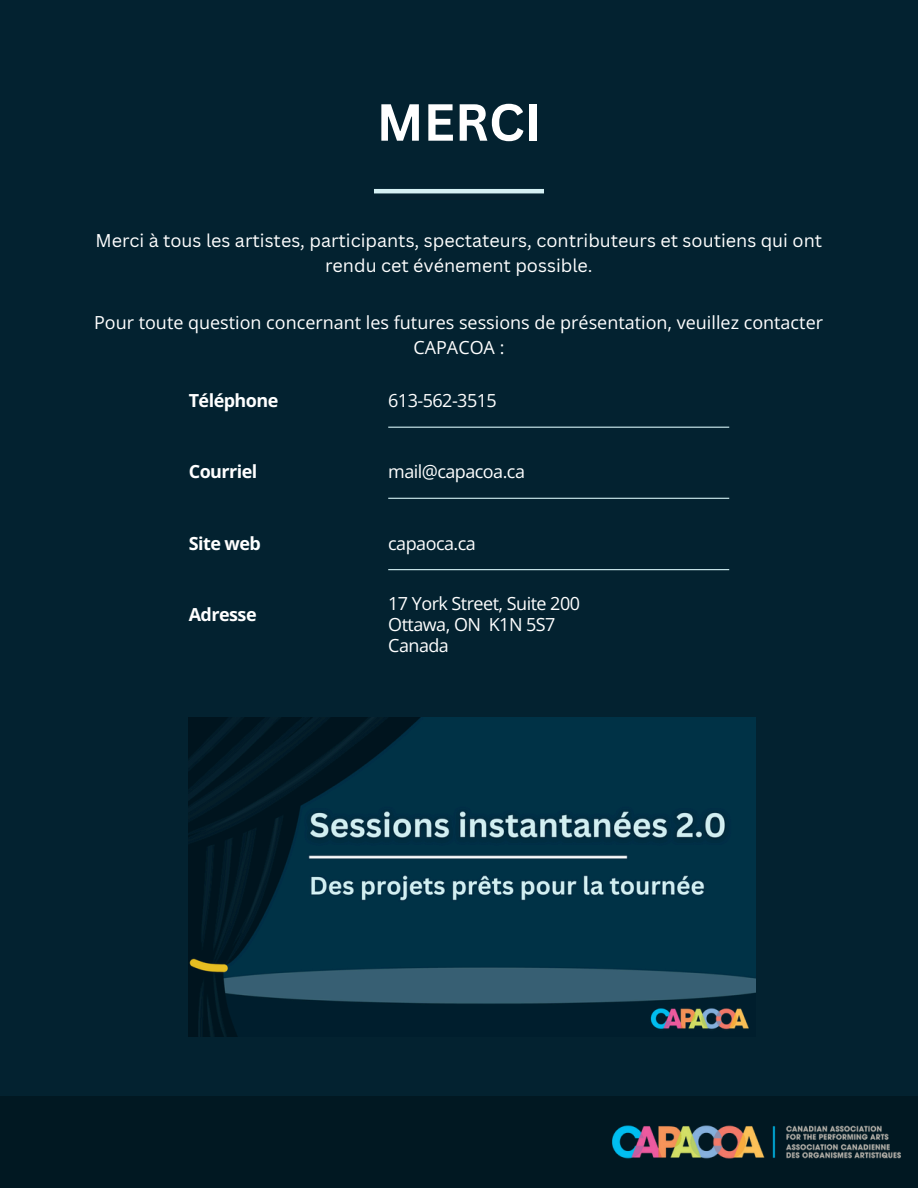
<style>
.page{position:relative;width:918px;height:1188px;background:#032230}
.page>*{position:absolute;margin:0;border:0;box-sizing:border-box;transform-origin:0 0}
.t1{font:700 51px "Canva Sans";color:#fff}
.t2{font:18px/24.8px "Canva Sans";color:#fff;text-align:center}
.t3{font:18px/24.8px "Open Sans";color:#fff;text-align:center}
.t4{font:18px "Open Sans";letter-spacing:-.03em;color:#fff}
.t5{font:700 18px "Open Sans";letter-spacing:-.03em;color:#fff}
</style>
<div class="page">
<div style="left:0;top:1096px;width:918px;height:92px;background:#011822"></div>
<hr style="left:374px;top:189px;width:170px;height:4px;background:#d4f1f4">
<img style="left:612px;top:1125px;width:289px;height:34px">
<hr style="left:388px;top:427px;width:341px;height:1px;background:#d4f1f4">
<hr style="left:388px;top:498px;width:341px;height:1px;background:#d4f1f4">
<hr style="left:388px;top:569px;width:341px;height:1px;background:#d4f1f4">
<img style="left:189px;top:717px;width:567px;height:320px">
<h2 class="t1" style="left:377px;top:86px;width:166px">MERCI</h2>
<p class="t2" style="left:95px;top:228px;width:728px">Merci à tous les artistes, participants, spectateurs, contributeurs et soutiens qui ont rendu cet événement possible.</p>
<p class="t3" style="left:94px;top:310px;width:731px">Pour toute question concernant les futures sessions de présentation, veuillez contacter<br>CAPACOA :</p>
<h1 class="t5" style="left:189px;top:388px;width:91px">Téléphone</h1>
<h2 class="t4" style="left:388px;top:388px;width:110px">613-562-3515</h2>
<p class="t5" style="left:189px;top:459px;width:70px">Courriel</p>
<p class="t4" style="left:388px;top:459px;width:138px">mail@capacoa.ca</p>
<p class="t5" style="left:189px;top:530px;width:74px">Site web</p>
<p class="t4" style="left:388px;top:530px;width:89px">capaoca.ca</p>
<p class="t5" style="left:189px;top:602px;width:69px">Adresse</p>
<h2 class="t4" style="left:388px;top:590px;width:193px">17 York Street, Suite 200</h2>
<p class="t4" style="left:388px;top:612px;width:169px">Ottawa, ON K1N 5S7</p>
<p class="t3" style="left:388px;top:633px;width:62px">Canada</p>
</div>
